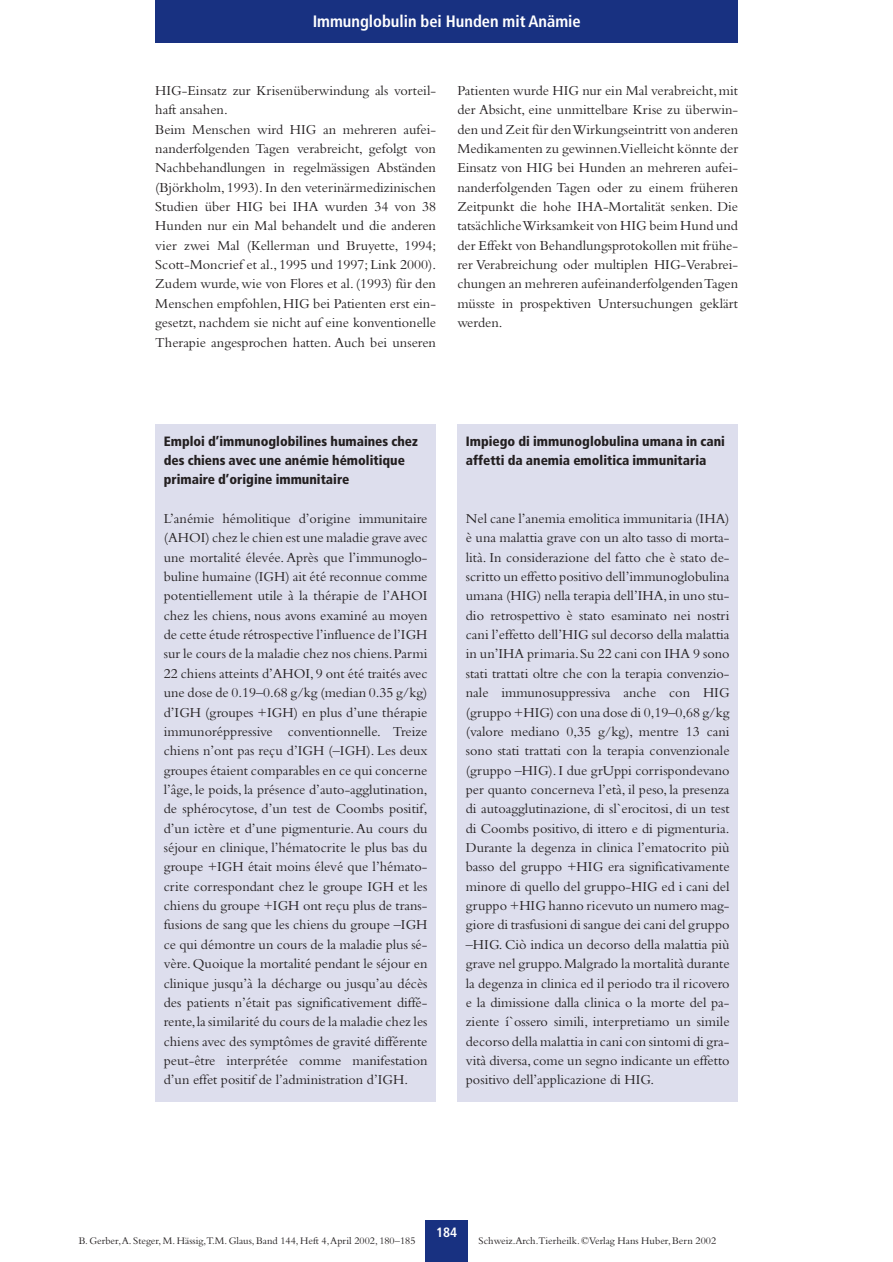
<style>
.page{position:relative;width:893px;height:1262px;background:#fff}
.page>*{position:absolute;margin:0;border:0;box-sizing:border-box;transform-origin:0 0}
.t1{font:700 condensed 16.5px "Frutiger";color:#fff}
.t2{font:14.25px/19.4px "Bembo";color:#231f20;text-align:justify}
.t3{font:900 condensed 13.5px/19.4px "Frutiger";color:#231f20}
.t4{font:700 condensed 13.5px "Frutiger";color:#fff}
.t5{font:10.5px "Bembo";color:#231f20}
</style>
<div class="page">
<div style="left:155px;top:0;width:583px;height:43px;background:#183181"></div>
<div style="left:425px;top:1220px;width:43px;height:41px;background:#183181"></div>
<div style="left:155px;top:424px;width:281px;height:677px;background:#dddeed"></div>
<div style="left:457px;top:424px;width:281px;height:677px;background:#dddeed"></div>
<p class="t1" style="left:313px;top:14px;width:269px">Immunglobulin bei Hunden mit Anämie</p>
<p class="t2" style="left:155px;top:82px;width:282px;text-align:left">HIG-Einsatz zur Krisenüberwindung als vorteil&shy;haft ansahen.<br>Beim Menschen wird HIG an mehreren aufei&shy;nanderfolgenden Tagen verabreicht, gefolgt von Nachbehandlungen in regelmässigen Abständen (Björkholm, 1993). In den veterinärmedizinischen Studien über HIG bei IHA wurden 34 von 38<br>Hunden nur ein Mal behandelt und die anderen vier zwei Mal (Kellerman und Bruyette, 1994; Scott-Moncrief et al., 1995 und 1997; Link 2000).<br>Zudem wurde, wie von Flores et al. (1993) für den Menschen empfohlen, HIG bei Patienten erst ein&shy;gesetzt, nachdem sie nicht auf eine konventionelle Therapie angesprochen hatten. Auch bei unseren</p>
<p class="t2" style="left:457px;top:82px;width:282px">Patienten wurde HIG nur ein Mal verabreicht,mit der Absicht, eine unmittelbare Krise zu überwin&shy;den und Zeit für den Wirkungseintritt von anderen Medikamenten zu gewinnen.Vielleicht könnte der Einsatz von HIG bei Hunden an mehreren aufei&shy;nanderfolgenden Tagen oder zu einem früheren Zeitpunkt die hohe IHA-Mortalität senken. Die tatsächliche Wirksamkeit von HIG beim Hund und der Effekt von Behandlungsprotokollen mit frühe&shy;rer Verabreichung oder multiplen HIG-Verabrei&shy;chungen an mehreren aufeinanderfolgenden Tagen müsste in prospektiven Untersuchungen geklärt werden.</p>
<p class="t3" style="left:164px;top:432px;width:256px">Emploi d’immunoglobilines humaines chez des chiens avec une anémie hémolitique primaire d’origine immunitaire</p>
<p class="t2" style="left:164px;top:510px;width:265px">L’anémie hémolitique d’origine immunitaire (AHOI) chez le chien est une maladie grave avec une mortalité élevée. Après que l’immunoglo&shy;buline humaine (IGH) ait été reconnue comme potentiellement utile à la thérapie de l’AHOI chez les chiens, nous avons examiné au moyen de cette étude rétrospective l’influence de l’IGH sur le cours de la maladie chez nos chiens.Parmi 22 chiens atteints d’AHOI,9 ont été traités avec une dose de 0.19–0.68 g/kg (median 0.35 g/kg) d’IGH (groupes +IGH) en plus d’une thérapie immunoréppressive conventionnelle. Treize chiens n’ont pas reçu d’IGH (–IGH). Les deux groupes étaient comparables en ce qui concerne l’âge, le poids, la présence d’auto-agglutination, de sphérocytose, d’un test de Coombs positif, d’un ictère et d’une pigmenturie. Au cours du séjour en clinique, l’hématocrite le plus bas du groupe +IGH était moins élevé que l’hémato&shy;crite correspondant chez le groupe IGH et les chiens du groupe +IGH ont reçu plus de trans&shy;fusions de sang que les chiens du groupe –IGH ce qui démontre un cours de la maladie plus sé&shy;vère. Quoique la mortalité pendant le séjour en clinique jusqu’à la décharge ou jusqu’au décès des patients n’était pas significativement diffé&shy;rente,la similarité du cours de la maladie chez les chiens avec des symptômes de gravité différente peut-être interprétée comme manifestation d’un effet positif de l’administration d’IGH.</p>
<p class="t3" style="left:466px;top:432px;width:261px">Impiego di immunoglobulina umana in cani affetti da anemia emolitica immunitaria</p>
<p class="t2" style="left:466px;top:510px;width:265px">Nel cane l’anemia emolitica immunitaria (IHA) è una malattia grave con un alto tasso di morta&shy;lità. In considerazione del fatto che è stato de&shy;scritto un effetto positivo dell’immunoglobulina umana (HIG) nella terapia dell’IHA,in uno stu&shy;dio retrospettivo è stato esaminato nei nostri cani l’effetto dell’HIG sul decorso della malattia in un’IHA primaria.Su 22 cani con IHA 9 sono stati trattati oltre che con la terapia convenzio&shy;nale immunosuppressiva anche con HIG (gruppo +HIG) con una dose di 0,19–0,68 g/kg (valore mediano 0,35 g/kg), mentre 13 cani sono stati trattati con la terapia convenzionale (gruppo –HIG).I due grUppi corrispondevano per quanto concerneva l’età, il peso, la presenza di autoagglutinazione, di sl`erocitosi, di un test di Coombs positivo, di ittero e di pigmenturia.<br>Durante la degenza in clinica l’ematocrito più basso del gruppo +HIG era significativamente minore di quello del gruppo-HIG ed i cani del gruppo +HIG hanno ricevuto un numero mag&shy;giore di trasfusioni di sangue dei cani del gruppo –HIG. Ciò indica un decorso della malattia più grave nel gruppo.Malgrado la mortalità durante la degenza in clinica ed il periodo tra il ricovero e la dimissione dalla clinica o la morte del pa&shy;ziente í`ossero simili, interpretiamo un simile decorso della malattia in cani con sintomi di gra&shy;vità diversa,come un segno indicante un effetto positivo dell’applicazione di HIG.</p>
<p class="t4" style="left:436px;top:1226px;width:23px">184</p>
<p class="t5" style="left:79px;top:1236px;width:338px">B. Gerber,A. Steger, M. Hässig,T.M. Glaus, Band 144, Heft 4,April 2002, 180–185</p>
<p class="t5" style="left:478px;top:1236px;width:239px">Schweiz.Arch.Tierheilk. ©Verlag Hans Huber, Bern 2002</p>
</div>
